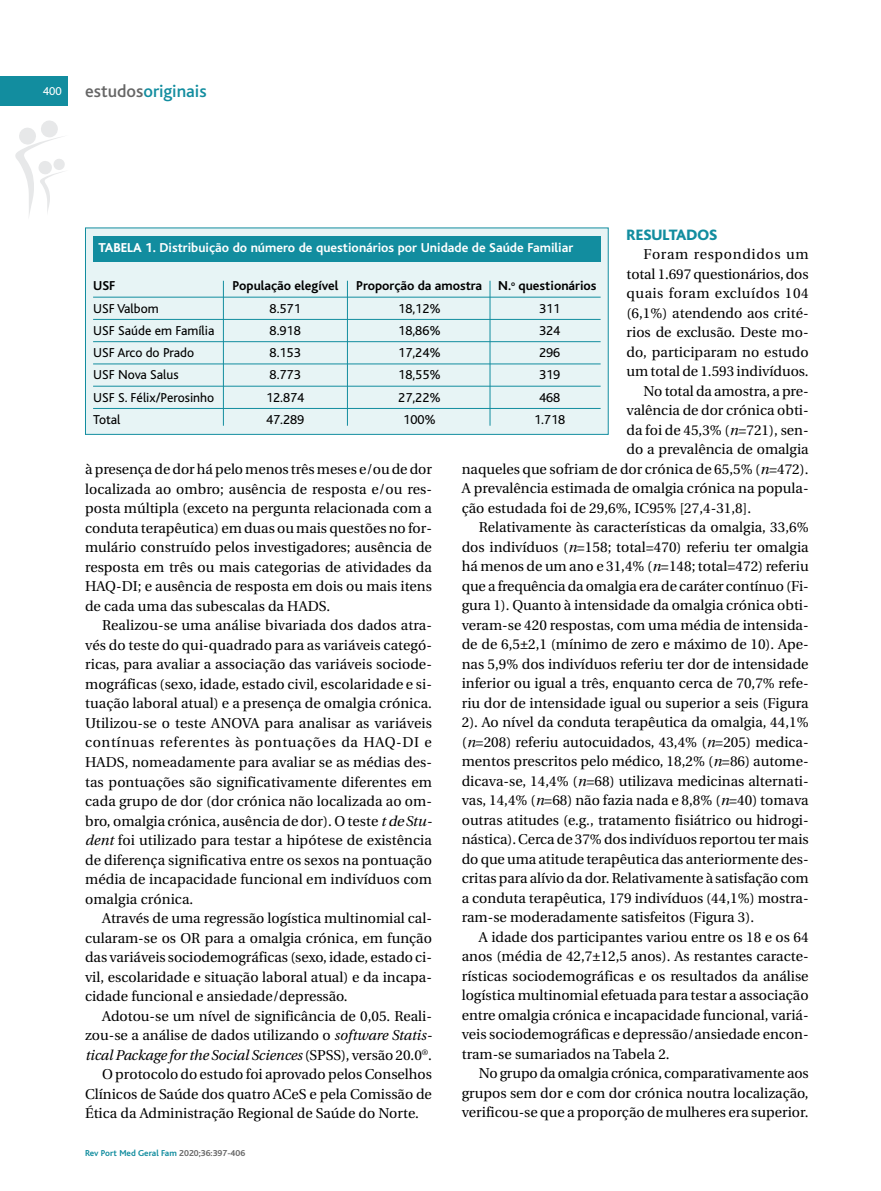
<style>
.page{position:relative;width:881px;height:1191px;background:#fff}
.page>*{position:absolute;margin:0;border:0;box-sizing:border-box;transform-origin:0 0}
.t1{font:500 18px "Bliss";color:#128d9f}
.t2{font:800 15.75px "Bliss";color:#128d9f}
.t3{font:14.25px/19.5px "Utopia";color:#000;text-align:justify}
.t4{font:italic 14.25px "Utopia";letter-spacing:-.005em;color:#000}
.t5{font:14.25px "Utopia";letter-spacing:.035em;color:#000}
.t6{font:14.25px "Utopia";letter-spacing:.045em;color:#000}
.t7{font:13.5px "Bliss";color:#000}
.t8{font:700 13.5px "Bliss";color:#fff}
.t9{font:700 13.5px "Bliss";color:#000}
.t10{font:12px "Bliss";color:#fff}
.t11{font:700 9px "Bliss";color:#128d9f}
.s1{color:#666}
.s2{font-style:italic}
.s3{font-weight:800}
.s4{font-style:normal}
</style>
<div class="page">
<svg style="left:15px;top:120px;width:50px;height:95px"></svg>
<div style="left:0;top:77px;width:68px;height:29px;background:#128d9f"></div>
<div style="left:86px;top:228px;width:521px;height:206px;background:#e7f4f5"></div>
<div style="left:85px;top:227px;width:523px;height:208px;border:1px solid #128d9f"></div>
<hr style="left:93px;top:297px;width:507px;height:1px;background:#128d9f">
<hr style="left:93px;top:319px;width:507px;height:1px;background:#128d9f">
<hr style="left:93px;top:341px;width:507px;height:1px;background:#128d9f">
<hr style="left:93px;top:363px;width:507px;height:1px;background:#128d9f">
<hr style="left:93px;top:386px;width:507px;height:1px;background:#128d9f">
<hr style="left:93px;top:408px;width:507px;height:1px;background:#128d9f">
<div style="left:93px;top:236px;width:507px;height:25px;background:#128d9f"></div>
<hr style="left:223px;top:281px;width:1px;height:145px;background:#128d9f">
<hr style="left:347px;top:281px;width:1px;height:145px;background:#128d9f">
<hr style="left:489px;top:281px;width:1px;height:145px;background:#128d9f">
<p class="t10" style="left:43px;top:87px;width:20px">400</p>
<p class="t1" style="left:85px;top:85px;width:123px"><span class="s1">estudos</span>originais</p>
<p class="t2" style="left:626px;top:229px;width:92px">RESULTADOS</p>
<p class="t6" style="left:643px;top:249px;width:166px">Foram respondidos um</p>
<p class="t3" style="left:626px;top:265px;width:183px">total 1.697 questionários, dos</p>
<p class="t5" style="left:626px;top:288px;width:183px">quais foram excluídos 104</p>
<p class="t3" style="left:626px;top:304px;width:183px">(6,1%) atendendo aos crité-</p>
<p class="t3" style="left:626px;top:324px;width:183px">rios de exclusão. Deste mo-</p>
<p class="t3" style="left:626px;top:343px;width:183px">do, participaram no estudo</p>
<p class="t3" style="left:626px;top:363px;width:183px">um total de 1.593 indivíduos.</p>
<p class="t3" style="left:643px;top:382px;width:166px">No total da amostra, a pre-</p>
<p class="t3" style="left:626px;top:402px;width:183px">valência de dor crónica obti-</p>
<p class="t3" style="left:626px;top:421px;width:183px">da foi de 45,3% (<span class="s2">n</span>=721), sen-</p>
<p class="t3" style="left:626px;top:441px;width:183px">do a prevalência de omalgia</p>
<p class="t3" style="left:461px;top:460px;width:348px">naqueles que sofriam de dor crónica de 65,5% (<span class="s2">n</span>=472).</p>
<p class="t3" style="left:461px;top:480px;width:348px">A prevalência estimada de omalgia crónica na popula-</p>
<p class="t3" style="left:461px;top:499px;width:291px">ção estudada foi de 29,6%, IC95% [27,4-31,8].</p>
<p class="t3" style="left:478px;top:519px;width:331px">Relativamente às características da omalgia, 33,6%</p>
<p class="t3" style="left:461px;top:538px;width:348px">dos indivíduos (<span class="s2">n</span>=158; total=470) referiu ter omalgia</p>
<p class="t3" style="left:461px;top:558px;width:348px">há menos de um ano e 31,4% (<span class="s2">n</span>=148; total=472) referiu</p>
<p class="t3" style="left:461px;top:577px;width:348px">que a frequência da omalgia era de caráter contínuo (Fi-</p>
<p class="t3" style="left:461px;top:597px;width:348px">gura 1). Quanto à intensidade da omalgia crónica obti-</p>
<p class="t3" style="left:461px;top:616px;width:348px">veram-se 420 respostas, com uma média de intensida-</p>
<p class="t3" style="left:461px;top:636px;width:348px">de de 6,5±2,1 (mínimo de zero e máximo de 10). Ape-</p>
<p class="t3" style="left:461px;top:655px;width:348px">nas 5,9% dos indivíduos referiu ter dor de intensidade</p>
<p class="t3" style="left:461px;top:675px;width:348px">inferior ou igual a três, enquanto cerca de 70,7% refe-</p>
<p class="t3" style="left:461px;top:694px;width:348px">riu dor de intensidade igual ou superior a seis (Figura</p>
<p class="t3" style="left:461px;top:714px;width:348px">2). Ao nível da conduta terapêutica da omalgia, 44,1%</p>
<p class="t3" style="left:461px;top:733px;width:348px">(<span class="s2">n</span>=208) referiu autocuidados, 43,4% (<span class="s2">n</span>=205) medica-</p>
<p class="t3" style="left:461px;top:753px;width:348px">mentos prescritos pelo médico, 18,2% (<span class="s2">n</span>=86) autome-</p>
<p class="t3" style="left:461px;top:772px;width:348px">dicava-se, 14,4% (<span class="s2">n</span>=68) utilizava medicinas alternati-</p>
<p class="t3" style="left:461px;top:792px;width:348px">vas, 14,4% (<span class="s2">n</span>=68) não fazia nada e 8,8% (<span class="s2">n</span>=40) tomava</p>
<p class="t3" style="left:461px;top:811px;width:348px">outras atitudes (e.g., tratamento fisiátrico ou hidrogi-</p>
<p class="t3" style="left:461px;top:831px;width:348px">nástica). Cerca de 37% dos indivíduos reportou ter mais</p>
<p class="t3" style="left:461px;top:850px;width:348px">do que uma atitude terapêutica das anteriormente des-</p>
<p class="t3" style="left:461px;top:870px;width:348px">critas para alívio da dor. Relativamente à satisfação com</p>
<p class="t3" style="left:461px;top:889px;width:348px">a conduta terapêutica, 179 indivíduos (44,1%) mostra-</p>
<p class="t3" style="left:461px;top:909px;width:294px">ram-se moderadamente satisfeitos (Figura 3).</p>
<p class="t3" style="left:478px;top:928px;width:331px">A idade dos participantes variou entre os 18 e os 64</p>
<p class="t3" style="left:461px;top:948px;width:348px">anos (média de 42,7±12,5 anos). As restantes caracte-</p>
<p class="t3" style="left:461px;top:967px;width:348px">rísticas sociodemográficas e os resultados da análise</p>
<p class="t3" style="left:461px;top:987px;width:348px">logística multinomial efetuada para testar a associação</p>
<p class="t3" style="left:461px;top:1006px;width:348px">entre omalgia crónica e incapacidade funcional, variá-</p>
<p class="t3" style="left:461px;top:1026px;width:348px">veis sociodemográficas e depressão/ansiedade encon-</p>
<p class="t3" style="left:461px;top:1045px;width:209px">tram-se sumariados na Tabela 2.</p>
<p class="t3" style="left:478px;top:1065px;width:331px">No grupo da omalgia crónica, comparativamente aos</p>
<p class="t3" style="left:461px;top:1084px;width:348px">grupos sem dor e com dor crónica noutra localização,</p>
<p class="t3" style="left:461px;top:1104px;width:348px">verificou-se que a proporção de mulheres era superior.</p>
<p class="t8" style="left:98px;top:243px;width:476px"><span class="s3">TABELA 1.</span> Distribuição do número de questionários por Unidade de Saúde Familiar</p>
<p class="t9" style="left:93px;top:281px;width:24px">USF</p>
<p class="t9" style="left:232px;top:281px;width:107px">População elegível</p>
<p class="t9" style="left:356px;top:281px;width:242px">Proporção da amostra N.<sup>o</sup> questionários</p>
<p class="t7" style="left:93px;top:304px;width:67px">USF Valbom</p>
<p class="t7" style="left:269px;top:304px;width:33px">8.571</p>
<p class="t7" style="left:398px;top:304px;width:44px">18,12%</p>
<p class="t7" style="left:539px;top:304px;width:23px">311</p>
<p class="t7" style="left:93px;top:326px;width:123px">USF Saúde em Família</p>
<p class="t7" style="left:269px;top:326px;width:33px">8.918</p>
<p class="t7" style="left:398px;top:326px;width:44px">18,86%</p>
<p class="t7" style="left:539px;top:326px;width:23px">324</p>
<p class="t7" style="left:93px;top:348px;width:102px">USF Arco do Prado</p>
<p class="t7" style="left:269px;top:348px;width:33px">8.153</p>
<p class="t7" style="left:398px;top:348px;width:44px">17,24%</p>
<p class="t7" style="left:539px;top:348px;width:23px">296</p>
<p class="t7" style="left:93px;top:370px;width:87px">USF Nova Salus</p>
<p class="t7" style="left:269px;top:370px;width:33px">8.773</p>
<p class="t7" style="left:398px;top:370px;width:44px">18,55%</p>
<p class="t7" style="left:539px;top:370px;width:23px">319</p>
<p class="t7" style="left:93px;top:393px;width:123px">USF S. Félix/Perosinho</p>
<p class="t7" style="left:266px;top:393px;width:40px">12.874</p>
<p class="t7" style="left:398px;top:393px;width:44px">27,22%</p>
<p class="t7" style="left:539px;top:393px;width:23px">468</p>
<p class="t7" style="left:93px;top:415px;width:29px">Total</p>
<p class="t7" style="left:266px;top:415px;width:40px">47.289</p>
<p class="t7" style="left:403px;top:415px;width:34px">100%</p>
<p class="t7" style="left:534px;top:415px;width:33px">1.718</p>
<p class="t3" style="left:85px;top:461px;width:348px">à presença de dor há pelo menos três meses e/ou de dor localizada ao ombro; ausência de resposta e/ou res&shy;posta múltipla (exceto na pergunta relacionada com a conduta terapêutica) em duas ou mais questões no for&shy;mulário construído pelos investigadores; ausência de resposta em três ou mais categorias de atividades da HAQ-DI; e ausência de resposta em dois ou mais itens de cada uma das subescalas da HADS.</p>
<p class="t3" style="left:85px;top:617px;width:348px;text-indent:17px">Realizou-se uma análise bivariada dos dados atra&shy;vés do teste do qui-quadrado para as variáveis categó&shy;ricas, para avaliar a associação das variáveis sociode&shy;mográficas (sexo, idade, estado civil, escolaridade e si&shy;tuação laboral atual) e a presença de omalgia crónica.<br>Utilizou-se o teste ANOVA para analisar as variáveis contínuas referentes às pontuações da HAQ-DI e HADS, nomeadamente para avaliar se as médias des&shy;tas pontuações são significativamente diferentes em cada grupo de dor (dor crónica não localizada ao om&shy;bro, omalgia crónica, ausência de dor). O teste <span class="s2">t</span> <span class="s2">de</span><span class="s2">Stu&shy;dent</span> foi utilizado para testar a hipótese de existência de diferença significativa entre os sexos na pontuação média de incapacidade funcional em indivíduos com omalgia crónica.</p>
<p class="t3" style="left:85px;top:909px;width:348px;text-indent:17px">Através de uma regressão logística multinomial cal&shy;cularam-se os OR para a omalgia crónica, em função das variáveis sociodemográficas (sexo, idade, estado ci&shy;vil, escolaridade e situação laboral atual) e da incapa&shy;cidade funcional e ansiedade/depressão.</p>
<p class="t3" style="left:102px;top:1007px;width:331px">Adotou-se um nível de significância de 0,05. Reali-</p>
<p class="t3" style="left:85px;top:1026px;width:348px">zou-se a análise de dados utilizando o <span class="s2">software Statis-</span></p>
<p class="t4" style="left:85px;top:1049px;width:348px">tical Package for the Social Sciences <span class="s4">(SPSS), versão 20.0</span><sup>®</sup><span class="s4">.</span></p>
<p class="t3" style="left:102px;top:1065px;width:331px">O protocolo do estudo foi aprovado pelos Conselhos</p>
<p class="t3" style="left:85px;top:1085px;width:348px">Clínicos de Saúde dos quatro ACeS e pela Comissão de</p>
<p class="t3" style="left:85px;top:1104px;width:335px">Ética da Administração Regional de Saúde do Norte.</p>
<p class="t11" style="left:85px;top:1149px;width:162px">Rev Port Med Geral Fam <span class="s1">2020;36:397-406</span></p>
</div>
